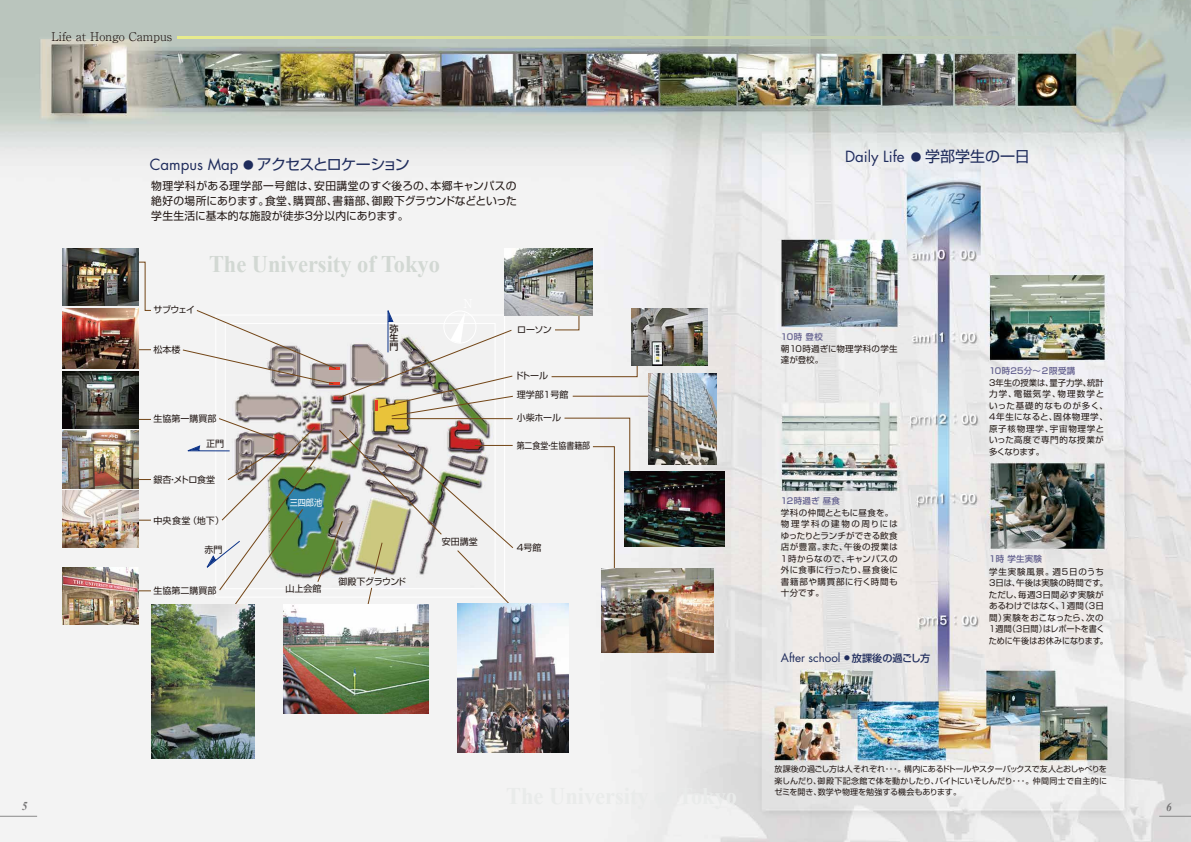
<style>
.page{position:relative;width:1191px;height:842px;background:#fff}
.page>*{position:absolute;margin:0;border:0;box-sizing:border-box;transform-origin:0 0}
.t1{font:700 23.8px "Times New Roman";color:#d2d8d3;scale:.94 1}
.t2{font:15px "Shin Go Pro";letter-spacing:-.065em;color:#1f2c5c}
.t3{font:15px "Futura Std";color:#1f2c5c}
.t4{font:300 12px "Ryumin Pro";color:#221815}
.t5{font:italic 700 12px "Times New Roman";color:#747374;scale:.94 1}
.t6{font:11.6px "Futura Std";color:#1f2c5c}
.t7{font:11px/15px "Shin Go Pro";letter-spacing:.015em;color:#221815;text-align:justify}
.t8{font:9px "Shin Go Pro";color:#221815}
.t9{font:9px "Shin Go Pro";color:#221815;scale:.88 1}
.t10{font:9px "Shin Go Pro";letter-spacing:-.055em;color:#221815}
.t11{font:9px "Shin Go Pro";color:#fff;scale:.9 1}
.t12{font:500 9px/9px "Shin Go Pro";color:#221815;text-align:justify}
.t13{font:8.5px/11.5px "Shin Go Pro";letter-spacing:.01em;color:#221815}
.t14{font:8.5px/11.5px "Shin Go Pro";letter-spacing:.05em;color:#221815}
.t15{font:8.5px/11.5px "Shin Go Pro";letter-spacing:.065em;color:#221815}
.t16{font:500 8.5px "Shin Go Pro";letter-spacing:.025em;color:#63608e}
.t17{font:8.5px/11.5px "Shin Go Pro";letter-spacing:.03em;color:#221815}
.t18{font:8px/11.5px "Shin Go Pro";color:#221815;text-align:justify}
.s1{font-family:"Futura Std"}
.s2{font-size:10.6px}
.s3{font-family:"Shin Go Pro";font-size:10.6px}
.s4{font-family:"Shin Go Pro"}
.s5{font-family:"Shin Go Pro";font-weight:500;font-size:10.1px}
</style>
<div class="page">
<img style="left:0;top:0;width:1191px;height:842px">
<svg style="left:177px;top:36px;width:872px;height:3px"></svg>
<hr style="left:111px;top:419px;width:40px;height:1px;background:#724516">
<svg style="left:70px;top:261px;width:82px;height:50px"></svg>
<hr style="left:573px;top:396px;width:79px;height:1px;background:#724516">
<img style="left:638px;top:309px;width:70px;height:56px">
<svg style="left:550px;top:248px;width:88px;height:130px"></svg>
<img style="left:504px;top:249px;width:88px;height:66px">
<img style="left:648px;top:374px;width:68px;height:90px">
<img style="left:457px;top:604px;width:111px;height:148px">
<img style="left:151px;top:604px;width:104px;height:154px">
<div style="left:563px;top:417px;width:68px;height:157px;background:#f3f3f3"></div>
<img style="left:602px;top:568px;width:111px;height:84px">
<hr style="left:72px;top:479px;width:79px;height:1px;background:#724516">
<hr style="left:72px;top:349px;width:79px;height:1px;background:#724516">
<hr style="left:68px;top:520px;width:83px;height:1px;background:#724516">
<svg style="left:139px;top:590px;width:13px;height:25px"></svg>
<img style="left:63px;top:568px;width:76px;height:57px">
<img style="left:63px;top:371px;width:76px;height:57px">
<img style="left:63px;top:248px;width:76px;height:57px">
<hr style="left:1159px;top:816px;width:32px;height:1px;background:#898989">
<hr style="left:0;top:816px;width:37px;height:1px;background:#898989">
<img style="left:182px;top:306px;width:343px;height:331px">
<hr style="left:392px;top:418px;width:121px;height:1px;background:#724516">
<img style="left:625px;top:472px;width:99px;height:75px">
<img style="left:284px;top:604px;width:144px;height:109px">
<img style="left:63px;top:491px;width:76px;height:57px">
<img style="left:63px;top:431px;width:76px;height:57px">
<img style="left:63px;top:308px;width:76px;height:60px">
<h3 class="t4" style="left:51px;top:27px;width:122px">Life at Hongo Campus</h3>
<h2 class="t2" style="left:150px;top:152px;width:261px"><span class="s1">Campus Map</span> <span class="s2">●</span> アクセスとロケーション</h2>
<h3 class="t7" style="left:151px;top:177px;width:367px">物理学科がある理学部一号館は、安田講堂のすぐ後ろの、本郷キャンパスの絶好の場所にあります。食堂、購買部、書籍部、御殿下グラウンドなどといった学生生活に基本的な施設が徒歩3分以内にあります。</h3>
<p class="t8" style="left:153px;top:302px;width:43px">サブウェイ</p>
<p class="t8" style="left:153px;top:342px;width:28px">松本楼</p>
<h1 class="t1" style="left:209px;top:248px;width:247px">The University of Tokyo</h1>
<p class="t12" style="left:389px;top:323px;width:10px">弥生門</p>
<p class="t8" style="left:153px;top:411px;width:64px">生協第一購買部</p>
<p class="t8" style="left:206px;top:437px;width:19px">正門</p>
<p class="t8" style="left:153px;top:472px;width:63px">銀杏・メトロ食堂</p>
<p class="t8" style="left:153px;top:513px;width:72px">中央食堂（地下）</p>
<p class="t8" style="left:205px;top:542px;width:19px">赤門</p>
<p class="t8" style="left:153px;top:583px;width:64px">生協第二購買部</p>
<p class="t11" style="left:290px;top:495px;width:37px">三四郎池</p>
<p class="t8" style="left:285px;top:581px;width:37px">山上会館</p>
<p class="t10" style="left:338px;top:574px;width:69px">御殿下グラウンド</p>
<p class="t8" style="left:442px;top:534px;width:37px">安田講堂</p>
<p class="t8" style="left:517px;top:322px;width:36px">ローソン</p>
<p class="t8" style="left:515px;top:368px;width:35px">ドトール</p>
<p class="t8" style="left:516px;top:387px;width:53px">理学部１号館</p>
<p class="t8" style="left:516px;top:411px;width:46px">小柴ホール</p>
<p class="t9" style="left:516px;top:438px;width:85px">第二食堂・生協書籍部</p>
<p class="t8" style="left:516px;top:540px;width:26px">4号館</p>
<h2 class="t3" style="left:845px;top:147px;width:186px">Daily Life <span class="s3">●</span> <span class="s4">学部学生の一日</span></h2>
<p class="t16" style="left:781px;top:330px;width:43px">10時 登校</p>
<p class="t17" style="left:781px;top:342px;width:118px">朝10時過ぎに物理学科の学生達が登校。</p>
<p class="t16" style="left:781px;top:494px;width:61px">12時過ぎ 昼食</p>
<p class="t14" style="left:781px;top:506px;width:119px">学科の仲間とともに昼食を。物理学科の建物の周りにはゆったりとランチができる飲食店が豊富。また、午後の授業は<br>1時からなので、キャンパスの外に食事に行ったり、昼食後に書籍部や購買部に行く時間も十分です。</p>
<h3 class="t6" style="left:781px;top:650px;width:151px">After school <sup>●</sup> <span class="s5">放課後の過ごし方</span></h3>
<p class="t16" style="left:989px;top:364px;width:88px">10時25分～2限受講</p>
<p class="t15" style="left:989px;top:376px;width:120px">3年生の授業は、量子力学、統計力学、電磁気学、物理数学といった基礎的なものが多く、<br>4年生になると、固体物理学、原子核物理学、宇宙物理学といった高度で専門的な授業が多くなります。</p>
<p class="t16" style="left:989px;top:552px;width:55px">1時 学生実験</p>
<p class="t13" style="left:989px;top:564px;width:121px">学生実験風景。週5日のうち<br>3日は、午後は実験の時間です。ただし、毎週3日間必ず実験があるわけではなく、1週間（3日間）実験をおこなったら、次の<br>1週間（3日間）はレポートを書くために午後はお休みになります。</p>
<p class="t18" style="left:774px;top:762px;width:334px">放課後の過ごし方は人それぞれ・・・。構内にあるドトールやスターバックスで友人とおしゃべりを楽しんだり、御殿下記念館で体を動かしたり、バイトにいそしんだり・・・。仲間同士で自主的にゼミを開き、数学や物理を勉強する機会もあります。</p>
<h3 class="t5" style="left:22px;top:797px;width:7px">5</h3>
<h3 class="t5" style="left:1166px;top:798px;width:7px">6</h3>
</div>
